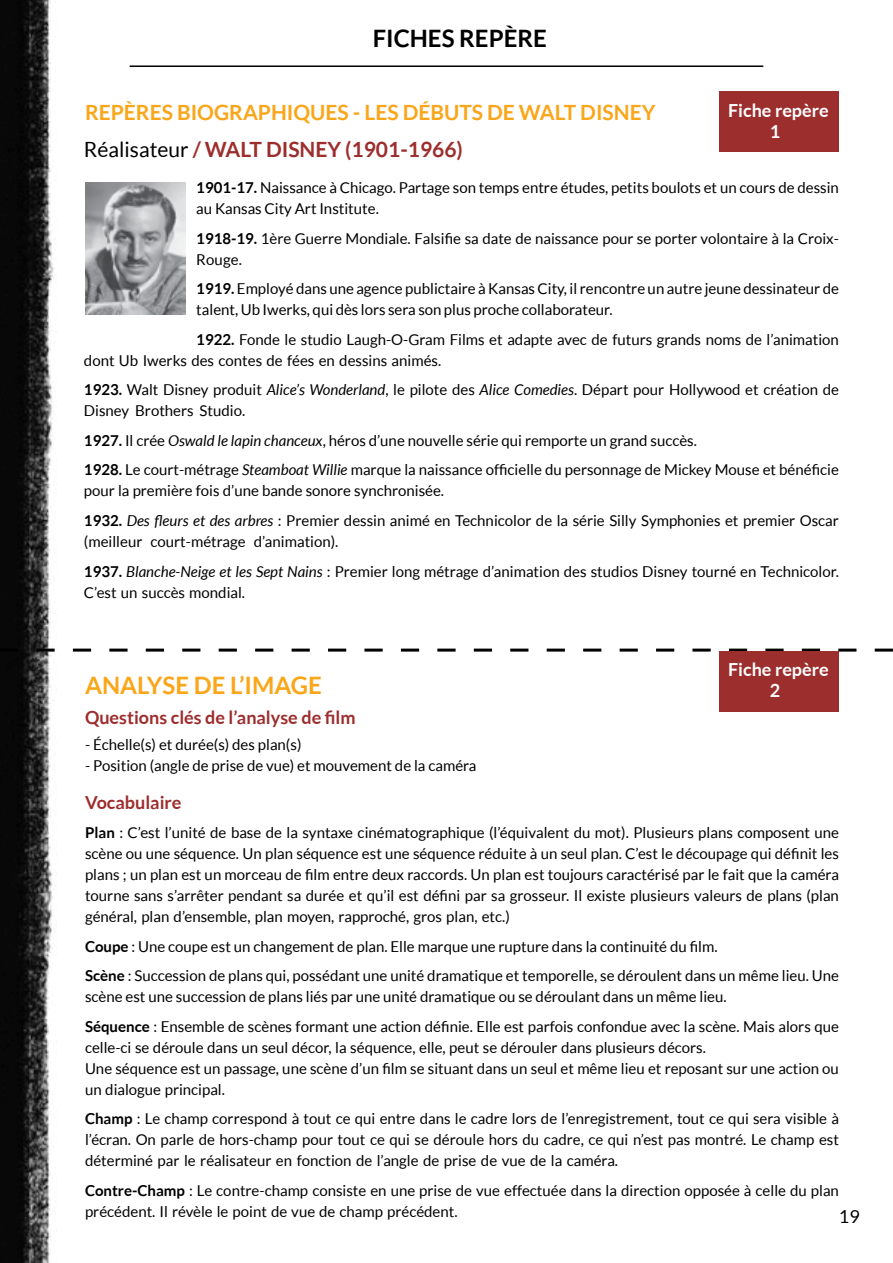
<style>
.page{position:relative;width:893px;height:1263px;background:#fff}
.page>*{position:absolute;margin:0;border:0;box-sizing:border-box;transform-origin:0 0}
.t1{font:700 24px "Lato";color:#faa61a}
.t2{font:700 24px "Lato";color:#000}
.t3{font:700 21px "Lato";color:#faa61a}
.t4{font:21px "Lato";color:#000}
.t5{font:700 21px "Lato";color:#9c2e2d}
.t6{font:700 18px "Lato";color:#9c2e2d}
.t7{font:700 18px/21.6px "Lato";color:#fff;text-align:center}
.t8{font:18px "Lato";color:#000}
.t9{font:15px/21px "Lato";color:#000}
.s1{font-weight:700;color:#9c2e2d}
.s2{font-weight:700}
.s3{font-style:italic}
</style>
<div class="page">
<img style="left:0;top:0;width:57px;height:1263px">
<svg style="left:0;top:649px;width:893px;height:3px"></svg>
<div style="left:720px;top:91px;width:119px;height:61px;background:#9c2e2d"></div>
<div style="left:720px;top:650px;width:119px;height:61px;background:#9c2e2d"></div>
<hr style="left:130px;top:65px;width:633px;height:2px;background:#000">
<img style="left:85px;top:182px;width:101px;height:133px">
<h1 class="t2" style="left:459px;top:24px;width:15px">REP</h1>
<h1 class="t2" style="left:504px;top:24px;width:28px">èRE</h1>
<h1 class="t2" style="left:373px;top:24px;width:53px">FICHES</h1>
<h2 class="t3" style="left:85px;top:100px;width:572px">repères biographiques - les débuts de walt d isn ey</h2>
<h2 class="t5" style="left:345px;top:137px;width:119px">)1901-1966(</h2>
<h2 class="t4" style="left:84px;top:138px;width:245px">Réalisateur <span class="s1">/ WALT DISNEY</span></h2>
<p class="t7" style="left:728px;top:99px;width:102px">Fiche repère<br>1</p>
<p class="t9" style="left:196px;top:177px;width:644px"><span class="s2">1901-17.</span> Naissance à Chicago. Partage son temps entre études, petits boulots et un cours de dessin au Kansas City Art Institute.</p>
<p class="t9" style="left:196px;top:249px;width:47px">Rouge.</p>
<p class="t9" style="left:196px;top:228px;width:644px"><span class="s2">1918-19.</span> 1ère Guerre Mondiale. Falsifie sa date de naissance pour se porter volontaire laà Croix-</p>
<p class="t9" style="left:196px;top:278px;width:644px"><span class="s2">1919.</span> Employé dans une agence publictaire à Kansas City il, rencontre un autre jeune dessinateur de talent, Ub Iwerks, qui dès lors sera son plus proche collaborateur.</p>
<p class="t9" style="left:84px;top:329px;width:756px;text-indent:112px"><span class="s2">1922.</span> Fonde le studio Laugh O- -Gram Films et adapte avec de futurs grands noms de ’l animation dont Ub Iwerks des contes de fées en dessins animés.</p>
<p class="t9" style="left:84px;top:379px;width:756px"><span class="s2">1923.</span> Walt Disney produit <span class="s3">Alice s’ Wonderland</span> le, pilote des <span class="s3">Alice Comedies</span>. Départ pour Hollywood et création de<br>Disney Brothers Studio.</p>
<p class="t9" style="left:84px;top:426px;width:756px;line-height:29.5px"><span class="s2">1927.</span> Il crée <span class="s3">Oswald le lapin chanceux</span>, héros ’d une nouvelle série qui remporte un grand succès.<br><span class="s2">1928.</span> Le court-métrage <span class="s3">Steamboat Willie</span> marque la naissance officielle du personnage de Mickey Mouse et bénéficie</p>
<p class="t9" style="left:84px;top:476px;width:756px;line-height:29.5px">pour la première fois ’d une bande sonore synchronisée.<br><span class="s2">1932.</span> <span class="s3">Des fleurs et des arbres</span> : Premier dessin animé en Technicolor de la série Silly Symphonies et premier Oscar</p>
<p class="t9" style="left:254px;top:531px;width:86px">’d animation .(</p>
<p class="t9" style="left:84px;top:527px;width:756px;line-height:29.5px">(meilleur<br><span class="s2">1937.</span> <span class="s3">Blanche-Neige et les Sept Nains</span> : Premier long métrage ’d animation des studios Disney tourné en Technicolor.</p>
<p class="t9" style="left:84px;top:581px;width:163px">C’est un succès mondial.</p>
<p class="t9" style="left:151px;top:531px;width:97px">court-métrage</p>
<h1 class="t1" style="left:194px;top:671px;width:67px">D E I MAGE’L</h1>
<h1 class="t1" style="left:85px;top:671px;width:50px">ANALYSE</h1>
<p class="t7" style="left:728px;top:658px;width:102px">Fiche repère<br>2</p>
<p class="t6" style="left:85px;top:708px;width:272px">Questions clés de ’l analyse de film</p>
<p class="t9" style="left:85px;top:734px;width:218px">- échelle s( ) et durée s( ) des plan (s(</p>
<p class="t9" style="left:85px;top:755px;width:393px">- Position (angle de prise de vue) et mouvement de la caméra</p>
<p class="t6" style="left:85px;top:792px;width:98px">Vocabulaire</p>
<p class="t9" style="left:85px;top:822px;width:755px;text-align:justify"><span class="s2">Plan</span> C: ’est ’l unité de base de la syntaxe cinématographique ’l( équivalent du mot .) Plusieurs plans composent une scène ou une séquence. Un plan séquence est une séquence réduite à un seul plan C. ’est le découpage qui définit les plans ; un plan est un morceau de film entre deux raccords. Un plan est toujours caractérisé par le fait que la caméra tourne sans ’s arrêter pendant sa durée et qu i l’ est défini par sa grosseur. Il existe plusieurs valeurs de plans (plan général, plan ’d ensemble, plan moyen, rapproché, gros plan, etc (.</p>
<p class="t9" style="left:85px;top:931px;width:755px;line-height:29.5px"><span class="s2">Coupe</span> : Une coupe est un changement de plan. Elle marque une rupture dans la continuité du film.<br><span class="s2">Scène</span> : Succession de plans qui, possédant une unité dramatique et temporelle, se déroulent dans un même lieu. Une</p>
<p class="t9" style="left:85px;top:982px;width:755px;line-height:29.5px">scène est une succession de plans liés par une unité dramatique ou se déroulant dans un même lieu.<br><span class="s2">Séquence</span> : Ensemble de scènes formant une action définie. Elle est parfois confondue avec la scène. Mais alors que</p>
<p class="t9" style="left:85px;top:1037px;width:755px">celle-ci se déroule dans un seul décor la, séquence, elle, peut se dérouler dans plusieurs décors.<br>Une séquence est un passage, une scène ’d un film se situant dans un seul et même lieu et reposant sur une action ou un dialogue principal.</p>
<p class="t9" style="left:85px;top:1108px;width:755px;text-align:justify"><span class="s2">Champ</span> : Le champ correspond à tout ce qui entre dans le cadre lors de ’l enregistrement, tout ce qui sera visible à ’l écran. On parle de hors-champ pour tout ce qui se déroule hors du cadre, ce qui ’nest pas montré. Le champ est déterminé par le réalisateur en fonction de ’l angle de prise de vue de la caméra.</p>
<p class="t9" style="left:85px;top:1180px;width:755px"><span class="s2">Contre-Champ</span> : Le contre-champ consiste en une prise de vue effectuée dans la direction opposée à celle du plan précédent Il. révèle le point de vue de champ précédent.</p>
<p class="t8" style="left:839px;top:1207px;width:22px">19</p>
</div>
